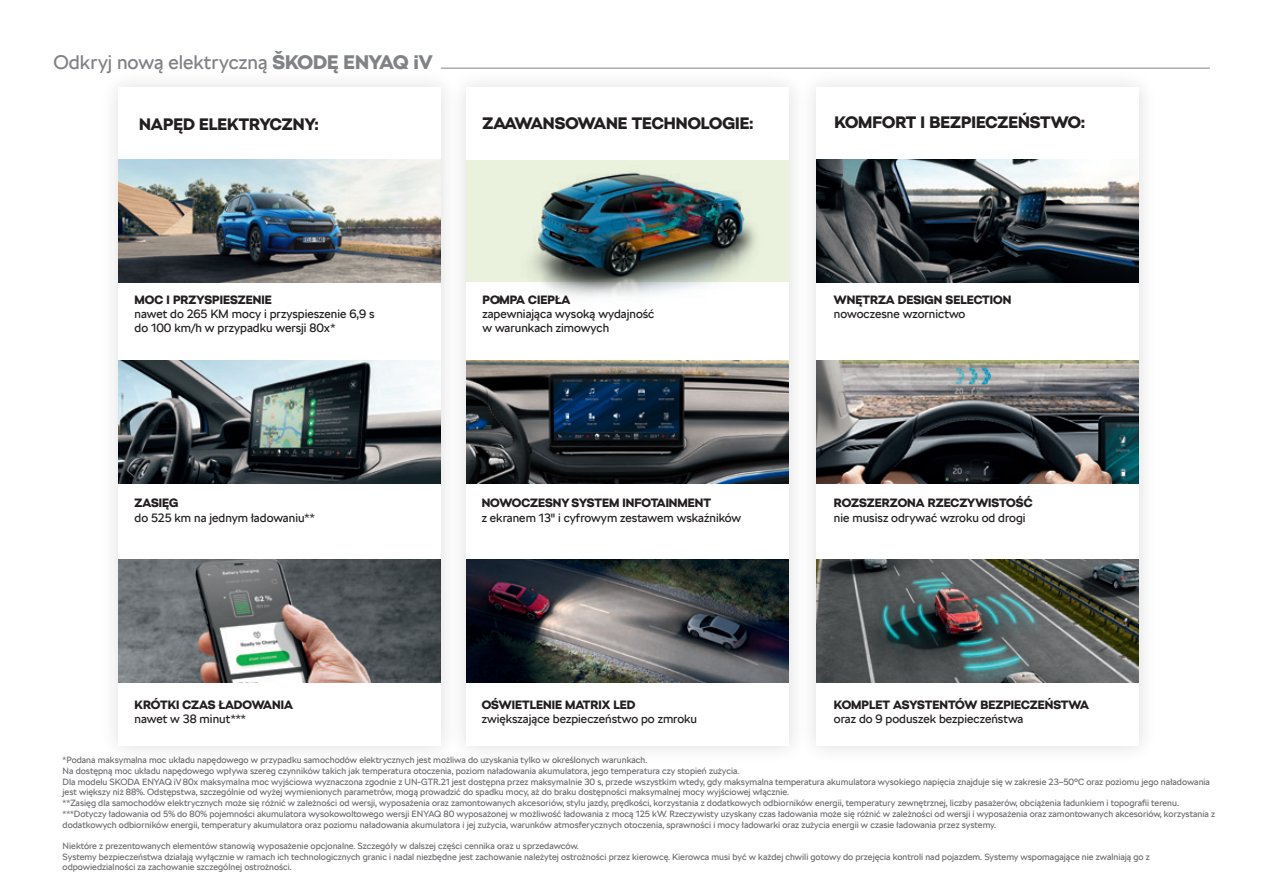
<style>
.page{position:relative;width:1263px;height:893px;background:#fff}
.page>*{position:absolute;margin:0;border:0;box-sizing:border-box;transform-origin:0 0}
._04_Subhead_17pt{font:19.5px "SKODA Next";color:#808285}
._04_Subhead_17pt-2{font:900 16.5px "SKODA Next";color:#231f20}
._04_Subhead_17pt-3{font:12px/14.4px "SKODA Next";color:#231f20}
._04_Subhead_17pt-4{font:900 12px "SKODA Next";color:#231f20}
.t1{font:9px/10.8px "SKODA Next";color:#6c6d70}
.s1{font-weight:900}
</style>
<div class="page">
<hr style="left:441px;top:68px;width:769px;height:1px;background:#808285">
<div style="left:798px;top:69px;width:360px;height:696px;background:#f8f8f8"></div>
<div style="left:817px;top:88px;width:322px;height:658px;background:#fff"></div>
<div style="left:448px;top:69px;width:360px;height:696px;background:#f8f8f8"></div>
<div style="left:466px;top:88px;width:323px;height:658px;background:#fff"></div>
<div style="left:100px;top:69px;width:359px;height:696px;background:#f9f9f9"></div>
<div style="left:119px;top:88px;width:322px;height:658px;background:#fff"></div>
<img style="left:119px;top:160px;width:322px;height:122px">
<img style="left:119px;top:360px;width:322px;height:123px">
<img style="left:119px;top:560px;width:322px;height:122px">
<img style="left:466px;top:360px;width:323px;height:123px">
<img style="left:466px;top:560px;width:323px;height:122px">
<img style="left:817px;top:160px;width:322px;height:122px">
<img style="left:817px;top:360px;width:322px;height:123px">
<img style="left:817px;top:560px;width:322px;height:122px">
<div style="left:466px;top:160px;width:323px;height:122px;background:#eaf1dd"></div>
<img style="left:531px;top:172px;width:225px;height:125px">
<p class="_04_Subhead_17pt" style="left:53px;top:50px;width:380px">Odkryj nową elektryczną <span class="s1">ŠKODĘ ENYAQ iV</span></p>
<p class="_04_Subhead_17pt-2" style="left:139px;top:114px;width:181px">NAPĘD ELEKTRYCZNY:</p>
<p class="_04_Subhead_17pt-2" style="left:482px;top:113px;width:272px">ZAAWANSOWANE TECHNOLOGIE:</p>
<p class="_04_Subhead_17pt-2" style="left:834px;top:112px;width:252px">KOMFORT I BEZPIECZEŃSTWO:</p>
<p class="_04_Subhead_17pt-4" style="left:135px;top:292px;width:139px">MOC I PRZYSPIESZENIE</p>
<p class="_04_Subhead_17pt-3" style="left:135px;top:307px;width:241px">nawet do 265 KM mocy i przyspieszenie 6,9 s do 100 km/h w przypadku wersji 80x*</p>
<p class="_04_Subhead_17pt-4" style="left:482px;top:292px;width:89px">POMPA CIEPŁA</p>
<p class="_04_Subhead_17pt-3" style="left:482px;top:307px;width:174px">zapewniająca wysoką wydajność</p>
<p class="_04_Subhead_17pt-3" style="left:482px;top:321px;width:128px">w warunkach zimowych</p>
<p class="_04_Subhead_17pt-4" style="left:834px;top:292px;width:179px">WNĘTRZA DESIGN SELECTION</p>
<p class="_04_Subhead_17pt-3" style="left:834px;top:307px;width:133px">nowoczesne wzornictwo</p>
<p class="_04_Subhead_17pt-4" style="left:135px;top:496px;width:45px">ZASIĘG</p>
<p class="_04_Subhead_17pt-3" style="left:135px;top:510px;width:182px">do 525 km na jednym ładowaniu**</p>
<p class="_04_Subhead_17pt-4" style="left:482px;top:496px;width:231px">NOWOCZESNY SYSTEM INFOTAINMENT</p>
<p class="_04_Subhead_17pt-3" style="left:482px;top:510px;width:261px">z ekranem 13" i cyfrowym zestawem wskaźników</p>
<p class="_04_Subhead_17pt-4" style="left:834px;top:496px;width:200px">ROZSZERZONA RZECZYWISTOŚĆ</p>
<p class="_04_Subhead_17pt-3" style="left:834px;top:510px;width:193px">nie musisz odrywać wzroku od drogi</p>
<p class="_04_Subhead_17pt-4" style="left:135px;top:697px;width:160px">KRÓTKI CZAS ŁADOWANIA</p>
<p class="_04_Subhead_17pt-3" style="left:135px;top:712px;width:113px">nawet w 38 minut***</p>
<p class="_04_Subhead_17pt-4" style="left:482px;top:697px;width:155px">OŚWIETLENIE MATRIX LED</p>
<p class="_04_Subhead_17pt-3" style="left:482px;top:712px;width:217px">zwiększające bezpieczeństwo po zmroku</p>
<p class="_04_Subhead_17pt-4" style="left:834px;top:697px;width:257px">KOMPLET ASYSTENTÓW BEZPIECZEŃSTWA</p>
<p class="_04_Subhead_17pt-3" style="left:834px;top:712px;width:191px">oraz do 9 poduszek bezpieczeństwa</p>
<p class="t1" style="left:63px;top:754px;width:586px">*Podana maksymalna moc układu napędowego w przypadku samochodów elektrycznych jest możliwa do uzyskania tylko w określonych warunkach.</p>
<p class="t1" style="left:63px;top:765px;width:678px">Na dostępną moc układu napędowego wpływa szereg czynników takich jak temperatura otoczenia, poziom naładowania akumulatora, jego temperatura czy stopień zużycia.</p>
<p class="t1" style="left:63px;top:776px;width:1149px">Dla modelu SKODA ENYAQ iV 80x maksymalna moc wyjściowa wyznaczona zgodnie z UN-GTR.21 jest dostępna przez maksymalnie 30 s, przede wszystkim wtedy, gdy maksymalna temperatura akumulatora wysokiego napięcia znajduje się w zakresie 23–50°C oraz poziomu jego naładowania jest większy niż 88%. Odstępstwa, szczególnie od wyżej wymienionych parametrów, mogą prowadzić do spadku mocy, aż do braku dostępności maksymalnej mocy wyjściowej włącznie.</p>
<p class="t1" style="left:63px;top:798px;width:1118px">**Zasięg dla samochodów elektrycznych może się różnić w zależności od wersji, wyposażenia oraz zamontowanych akcesoriów, stylu jazdy, prędkości, korzystania z dodatkowych odbiorników energii, temperatury zewnętrznej, liczby pasażerów, obciążenia ładunkiem i topografii terenu.</p>
<p class="t1" style="left:63px;top:808px;width:1154px">***Dotyczy ładowania od 5% do 80% pojemności akumulatora wysokowoltowego wersji ENYAQ 80 wyposażonej w możliwość ładowania z mocą 125 kW. Rzeczywisty uzyskany czas ładowania może się różnić w zależności od wersji i wyposażenia oraz zamontowanych akcesoriów, korzystania z dodatkowych odbiorników energii, temperatury akumulatora oraz poziomu naładowania akumulatora i jej zużycia, warunków atmosferycznych otoczenia, sprawności i mocy ładowarki oraz zużycia energii w czasie ładowania przez systemy.</p>
<p class="t1" style="left:63px;top:840px;width:518px">Niektóre z prezentowanych elementów stanowią wyposażenie opcjonalne. Szczegóły w dalszej części cennika oraz u sprzedawców.</p>
<p class="t1" style="left:63px;top:851px;width:1089px">Systemy bezpieczeństwa działają wyłącznie w ramach ich technologicznych granic i nadal niezbędne jest zachowanie należytej ostrożności przez kierowcę. Kierowca musi być w każdej chwili gotowy do przejęcia kontroli nad pojazdem. Systemy wspomagające nie zwalniają go z odpowiedzialności za zachowanie szczególnej ostrożności.</p>
</div>
